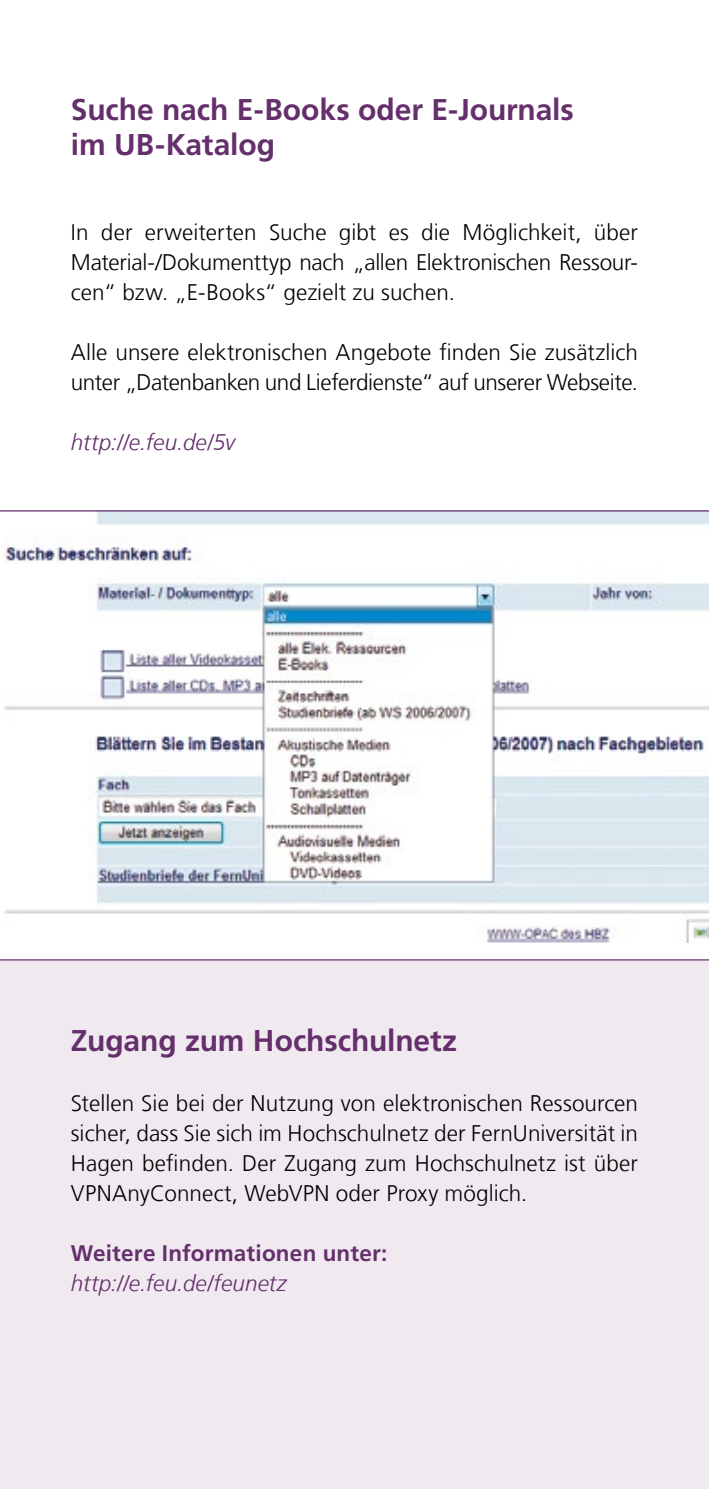
<style>
.page{position:relative;width:709px;height:1489px;background:#fff}
.page>*{position:absolute;margin:0;border:0;box-sizing:border-box;transform-origin:0 0}
.t1{font:700 30px/35px "Frutiger LT Com";letter-spacing:-.005em;color:#652f6c}
.t2{font:300 22.5px/30px "Frutiger LT Com";color:#000;text-align:justify}
.t3{font:italic 300 22.5px "Frutiger LT Com";letter-spacing:.005em;color:#652f6c}
.t4{font:700 22.5px "Frutiger LT Com";letter-spacing:.01em;color:#652f6c}
</style>
<div class="page">
<div style="left:0;top:960px;width:709px;height:528px;background:#f0eaf0"></div>
<img style="left:2px;top:511px;width:707px;height:431px">
<hr style="left:0;top:510px;width:709px;height:1px;background:#652f6c">
<hr style="left:0;top:959px;width:709px;height:1px;background:#652f6c">
<p class="t1" style="left:71px;top:92px;width:504px">Suche nach E-Books oder E-Journals im UB-Katalog</p>
<p class="t2" style="left:71px;top:217px;width:568px">In der erweiterten Suche gibt es die Möglichkeit, über Material-/Dokumenttyp nach „allen Elektronischen Ressour&shy;cen“ bzw. „E-Books“ gezielt zu suchen.</p>
<p class="t2" style="left:71px;top:337px;width:568px">Alle unsere elektronischen Angebote finden Sie zusätzlich unter „Datenbanken und Lieferdienste“ auf unserer Webseite.</p>
<p class="t3" style="left:71px;top:429px;width:166px">http://e.feu.de/5v</p>
<p class="t1" style="left:71px;top:1022px;width:388px">Zugang zum Hochschulnetz</p>
<p class="t2" style="left:71px;top:1087px;width:568px">Stellen Sie bei der Nutzung von elektronischen Ressourcen sicher, dass Sie sich im Hochschulnetz der FernUniversität in Hagen befinden. Der Zugang zum Hochschulnetz ist über VPNAnyConnect, WebVPN oder Proxy möglich.</p>
<p class="t4" style="left:71px;top:1239px;width:318px">Weitere Informationen unter:</p>
<p class="t3" style="left:71px;top:1269px;width:217px">http://e.feu.de/feunetz</p>
</div>
